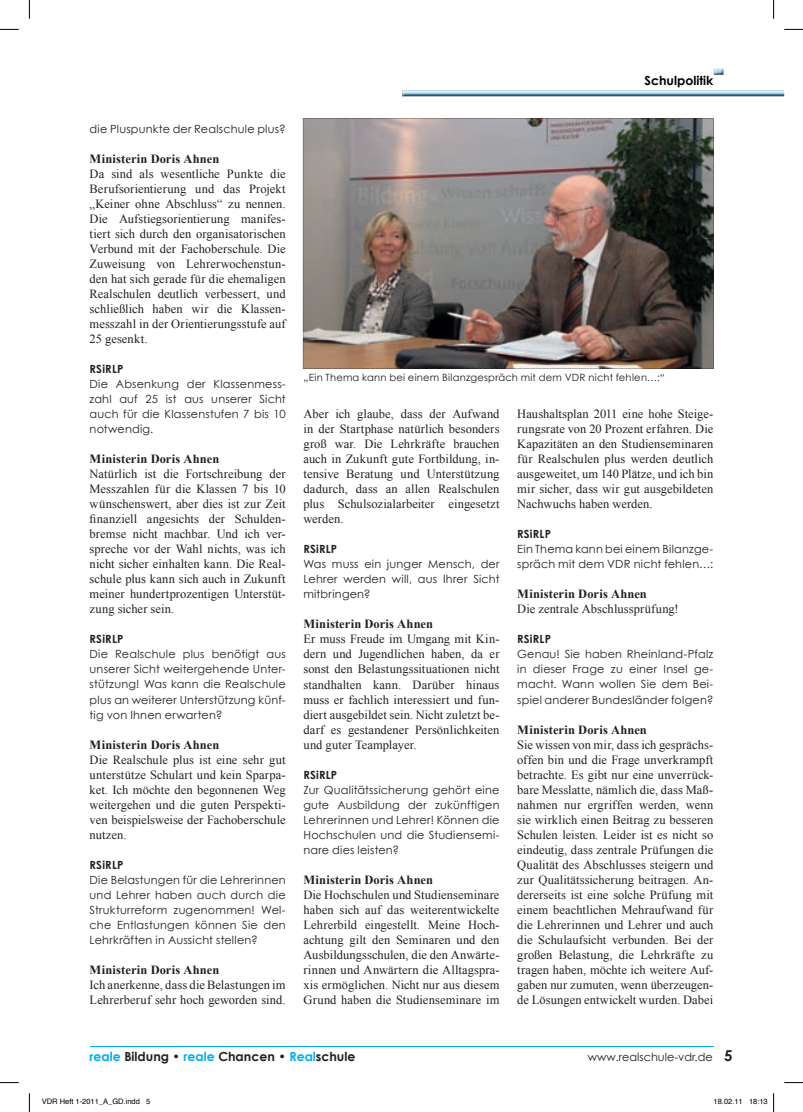
<style>
.page{position:relative;width:803px;height:1112px;background:#fff}
.page>*{position:absolute;margin:0;border:0;box-sizing:border-box;transform-origin:0 0}
.t1{font:12.5px/15px "Times New Roman";letter-spacing:.005em;color:#231f20;text-align:justify}
.t2{font:700 12.5px "Times New Roman";letter-spacing:.015em;color:#231f20}
.t3{font:700 12.5px "Century Gothic";color:#231f20}
.t4{font:700 12.5px "Century Gothic";color:#000}
.t5{font:11.25px/15px "Century Gothic";letter-spacing:.015em;color:#231f20;text-align:justify}
.t6{font:700 11.25px "Century Gothic";letter-spacing:.015em;color:#231f20}
.t7{font:10px "Century Gothic";letter-spacing:.02em;color:#231f20}
.t8{font:7.5px "Helvetica";color:#000}
.s1{color:#00aeef}
.s2{font-weight:700;font-size:15px}
</style>
<div class="page">
<img style="left:402px;top:90px;width:382px;height:6px">
<svg style="left:714px;top:69px;width:9px;height:6px"></svg>
<hr style="left:90px;top:1046px;width:623px;height:1px;background:#00aeef">
<img style="left:303px;top:118px;width:410px;height:250px">
<svg style="left:0;top:29px;width:19px;height:1px"></svg>
<svg style="left:784px;top:29px;width:19px;height:1px"></svg>
<svg style="left:0;top:1082px;width:19px;height:1px"></svg>
<svg style="left:784px;top:1082px;width:19px;height:1px"></svg>
<svg style="left:29px;top:0;width:1px;height:19px"></svg>
<svg style="left:29px;top:1093px;width:1px;height:18px"></svg>
<svg style="left:773px;top:0;width:1px;height:19px"></svg>
<svg style="left:773px;top:1093px;width:1px;height:18px"></svg>
<p class="t5" style="left:90px;top:121px;width:198px">die Pluspunkte der Realschule plus?</p>
<p class="t2" style="left:90px;top:150px;width:131px">Ministerin Doris Ahnen</p>
<p class="t1" style="left:90px;top:166px;width:198px">Da sind als wesentliche Punkte die Berufsorientierung und das Projekt „Keiner ohne Abschluss“ zu nennen.<br>Die Aufstiegsorientierung manifes&shy;tiert sich durch den organisatorischen Verbund mit der Fachoberschule. Die Zuweisung von Lehrerwochenstun&shy;den hat sich gerade für die ehemaligen Realschulen deutlich verbessert, und schließlich haben wir die Klassen&shy;messzahl in der Orientierungsstufe auf 25 gesenkt.</p>
<p class="t6" style="left:90px;top:362px;width:35px">RSiRLP</p>
<p class="t5" style="left:90px;top:376px;width:198px">Die Absenkung der Klassenmess&shy;zahl auf 25 ist aus unserer Sicht auch für die Klassenstufen 7 bis 10 notwendig.</p>
<p class="t2" style="left:90px;top:450px;width:131px">Ministerin Doris Ahnen</p>
<p class="t1" style="left:90px;top:466px;width:198px">Natürlich ist die Fortschreibung der Messzahlen für die Klassen 7 bis 10 wünschenswert, aber dies ist zur Zeit finanziell angesichts der Schulden&shy;bremse nicht machbar. Und ich ver&shy;spreche vor der Wahl nichts, was ich nicht sicher einhalten kann. Die Real&shy;schule plus kann sich auch in Zukunft meiner hundertprozentigen Unterstüt&shy;zung sicher sein.</p>
<p class="t6" style="left:90px;top:632px;width:35px">RSiRLP</p>
<p class="t5" style="left:90px;top:646px;width:198px">Die Realschule plus benötigt aus unserer Sicht weitergehende Unter&shy;stützung! Was kann die Realschule plus an weiterer Unterstützung künf&shy;tig von Ihnen erwarten?</p>
<p class="t2" style="left:90px;top:735px;width:131px">Ministerin Doris Ahnen</p>
<p class="t1" style="left:90px;top:751px;width:198px">Die Realschule plus ist eine sehr gut unterstütze Schulart und kein Sparpa&shy;ket. Ich möchte den begonnenen Weg weitergehen und die guten Perspekti&shy;ven beispielsweise der Fachoberschule nutzen.</p>
<p class="t6" style="left:90px;top:857px;width:35px">RSiRLP</p>
<p class="t5" style="left:90px;top:871px;width:198px">Die Belastungen für die Lehrerinnen und Lehrer haben auch durch die Strukturreform zugenommen! Wel&shy;che Entlastungen können Sie den Lehrkräften in Aussicht stellen?</p>
<p class="t2" style="left:90px;top:960px;width:131px">Ministerin Doris Ahnen</p>
<p class="t1" style="left:90px;top:976px;width:198px">Ich anerkenne, dass die Belastungen im<br>Lehrerberuf sehr hoch geworden sind.</p>
<p class="t4" style="left:644px;top:72px;width:70px">Schulpolitik</p>
<p class="t7" style="left:303px;top:371px;width:363px">„Ein Thema kann bei einem Bilanzgespräch mit dem VDR nicht fehlen…:“</p>
<p class="t1" style="left:303px;top:406px;width:198px">Aber ich glaube, dass der Aufwand in der Startphase natürlich besonders groß war. Die Lehrkräfte brauchen auch in Zukunft gute Fortbildung, in&shy;tensive Beratung und Unterstützung dadurch, dass an allen Realschulen plus Schulsozialarbeiter eingesetzt werden.</p>
<p class="t6" style="left:303px;top:542px;width:35px">RSiRLP</p>
<p class="t5" style="left:303px;top:556px;width:198px">Was muss ein junger Mensch, der Lehrer werden will, aus Ihrer Sicht mitbringen?</p>
<p class="t2" style="left:303px;top:615px;width:131px">Ministerin Doris Ahnen</p>
<p class="t1" style="left:303px;top:631px;width:198px">Er muss Freude im Umgang mit Kin&shy;dern und Jugendlichen haben, da er sonst den Belastungssituationen nicht standhalten kann. Darüber hinaus muss er fachlich interessiert und fun&shy;diert ausgebildet sein. Nicht zuletzt be&shy;darf es gestandener Persönlichkeiten und guter Teamplayer.</p>
<p class="t6" style="left:303px;top:767px;width:35px">RSiRLP</p>
<p class="t5" style="left:303px;top:781px;width:198px">Zur Qualitätssicherung gehört eine gute Ausbildung der zukünftigen Lehrerinnen und Lehrer! Können die Hochschulen und die Studiensemi&shy;nare dies leisten?</p>
<p class="t2" style="left:303px;top:870px;width:131px">Ministerin Doris Ahnen</p>
<p class="t1" style="left:303px;top:886px;width:198px">Die Hochschulen und Studienseminare haben sich auf das weiterentwickelte Lehrerbild eingestellt. Meine Hoch&shy;achtung gilt den Seminaren und den Ausbildungsschulen, die den Anwärte&shy;rinnen und Anwärtern die Alltagspra&shy;xis ermöglichen. Nicht nur aus diesem Grund haben die Studienseminare im</p>
<p class="t1" style="left:517px;top:406px;width:198px">Haushaltsplan 2011 eine hohe Steige&shy;rungsrate von 20 Prozent erfahren. Die Kapazitäten an den Studienseminaren für Realschulen plus werden deutlich ausgeweitet, um 140 Plätze, und ich bin mir sicher, dass wir gut ausgebildeten Nachwuchs haben werden.</p>
<p class="t6" style="left:517px;top:527px;width:35px">RSiRLP</p>
<p class="t5" style="left:517px;top:541px;width:198px">Ein Thema kann bei einem Bilanzge&shy;spräch mit dem VDR nicht fehlen…:</p>
<p class="t2" style="left:517px;top:585px;width:131px">Ministerin Doris Ahnen</p>
<p class="t1" style="left:517px;top:601px;width:163px">Die zentrale Abschlussprüfung!</p>
<p class="t6" style="left:517px;top:632px;width:35px">RSiRLP</p>
<p class="t5" style="left:517px;top:646px;width:198px">Genau! Sie haben Rheinland-Pfalz in dieser Frage zu einer Insel ge&shy;macht. Wann wollen Sie dem Bei&shy;spiel anderer Bundesländer folgen?</p>
<p class="t2" style="left:517px;top:720px;width:131px">Ministerin Doris Ahnen</p>
<p class="t1" style="left:517px;top:736px;width:198px">Sie wissen von mir, dass ich gesprächs&shy;offen bin und die Frage unverkrampft betrachte. Es gibt nur eine unverrück&shy;bare Messlatte, nämlich die, dass Maß&shy;nahmen nur ergriffen werden, wenn sie wirklich einen Beitrag zu besseren Schulen leisten. Leider ist es nicht so eindeutig, dass zentrale Prüfungen die Qualität des Abschlusses steigern und zur Qualitätssicherung beitragen. An&shy;dererseits ist eine solche Prüfung mit einem beachtlichen Mehraufwand für die Lehrerinnen und Lehrer und auch die Schulaufsicht verbunden. Bei der großen Belastung, die Lehrkräfte zu tragen haben, möchte ich weitere Auf&shy;gaben nur zumuten, wenn überzeugen&shy;de Lösungen entwickelt wurden. Dabei</p>
<p class="t3" style="left:90px;top:1047px;width:267px"><span class="s1">reale</span> Bildung • <span class="s1">reale</span> Chancen • <span class="s1">Real</span>schule</p>
<p class="t5" style="left:588px;top:1048px;width:146px">www.realschule-vdr.de <span class="s2">5</span></p>
<p class="t8" style="left:42px;top:1095px;width:110px">VDR Heft 1-2011_A_GD.indd 5</p>
<p class="t8" style="left:713px;top:1095px;width:56px">18.02.11 18:13</p>
</div>
